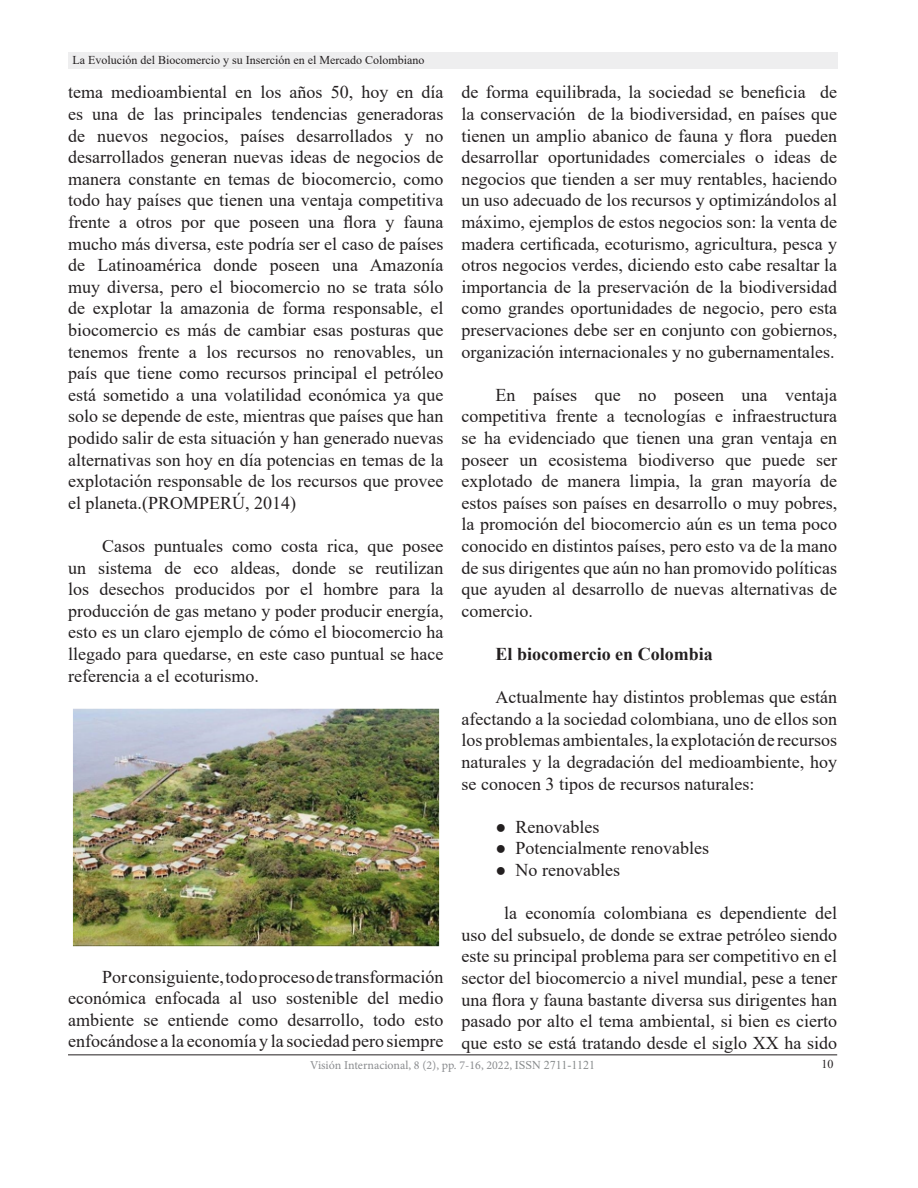
<style>
.page{position:relative;width:918px;height:1188px;background:#fff}
.page>*{position:absolute;margin:0;border:0;box-sizing:border-box;transform-origin:0 0}
.Cuerpo_de_texto{font:18px/21.6px "Times New Roman";color:#231f20;text-align:justify}
.Cuerpo_de_texto-2{font:700 18px "Times New Roman";color:#231f20}
.t1{font:12px "Times New Roman";color:#231f20}
.t2{font:12px "Minion Pro";color:#8a8c8f}
.s1{font-family:"Times New Roman";color:#868a8b}
</style>
<div class="page">
<div style="left:68px;top:52px;width:769px;height:17px;background:#eeeeef"></div>
<hr style="left:68px;top:1054px;width:769px;height:1px;background:#231f20">
<img style="left:72px;top:708px;width:368px;height:239px">
<p class="t1" style="left:73px;top:51px;width:353px">La Evolución del Biocomercio y su Inserción en el Mercado Colombiano</p>
<p class="Cuerpo_de_texto" style="left:68px;top:81px;width:377px">tema medioambiental en los años 50, hoy en día es una de las principales tendencias generadoras de nuevos negocios, países desarrollados y no desarrollados generan nuevas ideas de negocios de manera constante en temas de biocomercio, como todo hay países que tienen una ventaja competitiva frente a otros por que poseen una flora y fauna mucho más diversa, este podría ser el caso de países de Latinoamérica donde poseen una Amazonía muy diversa, pero el biocomercio no se trata sólo de explotar la amazonia de forma responsable, el biocomercio es más de cambiar esas posturas que tenemos frente a los recursos no renovables, un país que tiene como recursos principal el petróleo está sometido a una volatilidad económica ya que solo se depende de este, mientras que países que han podido salir de esta situación y han generado nuevas alternativas son hoy en día potencias en temas de la explotación responsable de los recursos que provee el planeta.(PROMPERÚ, 2014)</p>
<p class="Cuerpo_de_texto" style="left:68px;top:535px;width:377px;text-indent:34px">Casos puntuales como costa rica, que posee un sistema de eco aldeas, donde se reutilizan los desechos producidos por el hombre para la producción de gas metano y poder producir energía, esto es un claro ejemplo de cómo el biocomercio ha llegado para quedarse, en este caso puntual se hace referencia a el ecoturismo.</p>
<p class="Cuerpo_de_texto" style="left:68px;top:965px;width:377px;text-indent:34px">Por consiguiente, todo proceso de transformación económica enfocada al uso sostenible del medio ambiente se entiende como desarrollo, todo esto enfocándose a la economía y la sociedad pero siempre</p>
<p class="Cuerpo_de_texto" style="left:462px;top:81px;width:377px">de forma equilibrada, la sociedad se beneficia de la conservación de la biodiversidad, en países que tienen un amplio abanico de fauna y flora pueden desarrollar oportunidades comerciales o ideas de negocios que tienden a ser muy rentables, haciendo un uso adecuado de los recursos y optimizándolos al máximo, ejemplos de estos negocios son: la venta de madera certificada, ecoturismo, agricultura, pesca y otros negocios verdes, diciendo esto cabe resaltar la importancia de la preservación de la biodiversidad como grandes oportunidades de negocio, pero esta preservaciones debe ser en conjunto con gobiernos, organización internacionales y no gubernamentales.</p>
<p class="Cuerpo_de_texto" style="left:462px;top:383px;width:377px;text-indent:34px">En países que no poseen una ventaja competitiva frente a tecnologías e infraestructura se ha evidenciado que tienen una gran ventaja en poseer un ecosistema biodiverso que puede ser explotado de manera limpia, la gran mayoría de estos países son países en desarrollo o muy pobres, la promoción del biocomercio aún es un tema poco conocido en distintos países, pero esto va de la mano de sus dirigentes que aún no han promovido políticas que ayuden al desarrollo de nuevas alternativas de comercio.</p>
<p class="Cuerpo_de_texto-2" style="left:496px;top:641px;width:219px">El biocomercio en Colombia</p>
<p class="Cuerpo_de_texto" style="left:462px;top:686px;width:377px;text-indent:34px">Actualmente hay distintos problemas que están afectando a la sociedad colombiana, uno de ellos son los problemas ambientales, la explotación de recursos naturales y la degradación del medioambiente, hoy se conocen 3 tipos de recursos naturales:</p>
<p class="Cuerpo_de_texto" style="left:496px;top:815px;width:105px">● Renovables</p>
<p class="Cuerpo_de_texto" style="left:496px;top:837px;width:215px">● Potencialmente renovables</p>
<p class="Cuerpo_de_texto" style="left:496px;top:859px;width:126px">● No renovables</p>
<p class="Cuerpo_de_texto" style="left:462px;top:902px;width:377px;text-indent:42px">la economía colombiana es dependiente del uso del subsuelo, de donde se extrae petróleo siendo este su principal problema para ser competitivo en el sector del biocomercio a nivel mundial, pese a tener una flora y fauna bastante diversa sus dirigentes han pasado por alto el tema ambiental, si bien es cierto que esto se está tratando desde el siglo XX ha sido</p>
<p class="t2" style="left:310px;top:1057px;width:286px">Visión Internacional, 8 (2), pp. 7-16, 2022, <span class="s1">ISSN 2711-1121</span></p>
<p class="t1" style="left:821px;top:1056px;width:13px">10</p>
</div>
